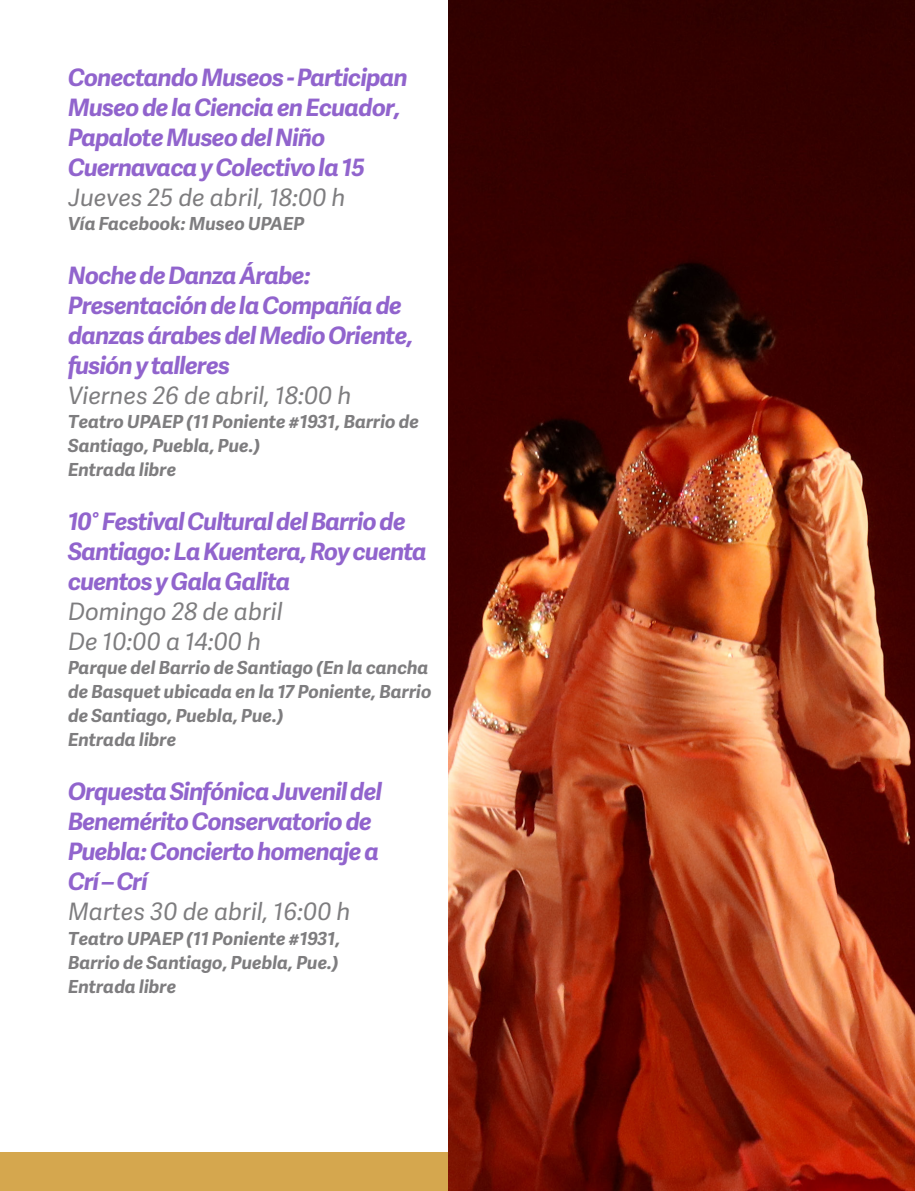
<style>
.page{position:relative;width:915px;height:1191px;background:#fff}
.page>*{position:absolute;margin:0;border:0;box-sizing:border-box;transform-origin:0 0}
.SUBS_T2{font:italic 700 24px/30px "Adelle Sans";letter-spacing:-.03em;color:#9164cd}
.SUBS_T2-2{font:italic 24px "Adelle Sans";color:#7e7d7f}
.SUBS_T2-3{font:italic 700 18px/24px "Adelle Sans";color:#7e7d7f}
</style>
<div class="page">
<div style="left:0;top:1152px;width:914px;height:39px;background:#d5a74e"></div>
<img style="left:449px;top:0;width:465px;height:1191px">
<p class="SUBS_T2" style="left:68px;top:62px;width:341px">Conectando Museos - Participan<br>Museo de la Ciencia en Ecuador,<br>Papalote Museo del Niño<br>Cuernavaca y Colectivo la 15</p>
<p class="SUBS_T2-2" style="left:68px;top:180px;width:279px">Jueves 25 de abril, 18:00 h</p>
<p class="SUBS_T2-3" style="left:68px;top:211px;width:238px">Vía Facebook: Museo UPAEP</p>
<p class="SUBS_T2" style="left:68px;top:260px;width:347px">Noche de Danza Árabe:<br>Presentación de la Compañía de danzas árabes del Medio Oriente, fusión y talleres</p>
<p class="SUBS_T2-2" style="left:68px;top:378px;width:285px">Viernes 26 de abril, 18:00 h</p>
<p class="SUBS_T2-3" style="left:68px;top:409px;width:352px">Teatro UPAEP (11 Poniente #1931, Barrio de<br>Santiago, Puebla, Pue.)</p>
<p class="SUBS_T2-3" style="left:68px;top:457px;width:110px">Entrada libre</p>
<p class="SUBS_T2" style="left:68px;top:506px;width:360px">10° Festival Cultural del Barrio de<br>Santiago: La Kuentera, Roy cuenta cuentos y Gala Galita</p>
<p class="SUBS_T2-2" style="left:68px;top:594px;width:216px">Domingo 28 de abril</p>
<p class="SUBS_T2-2" style="left:68px;top:624px;width:194px">De 10:00 a 14:00 h</p>
<p class="SUBS_T2-3" style="left:68px;top:655px;width:365px">Parque del Barrio de Santiago (En la cancha de Basquet ubicada en la 17 Poniente, Barrio de Santiago, Puebla, Pue.)</p>
<p class="SUBS_T2-3" style="left:68px;top:727px;width:110px">Entrada libre</p>
<p class="SUBS_T2" style="left:68px;top:776px;width:315px">Orquesta Sinfónica Juvenil del<br>Benemérito Conservatorio de<br>Puebla: Concierto homenaje a</p>
<p class="SUBS_T2" style="left:68px;top:866px;width:81px">Crí – Crí</p>
<p class="SUBS_T2-2" style="left:68px;top:894px;width:284px">Martes 30 de abril, 16:00 h</p>
<p class="SUBS_T2-3" style="left:68px;top:925px;width:274px">Teatro UPAEP (11 Poniente #1931,</p>
<p class="SUBS_T2-3" style="left:68px;top:949px;width:272px">Barrio de Santiago, Puebla, Pue.)</p>
<p class="SUBS_T2-3" style="left:68px;top:973px;width:110px">Entrada libre</p>
</div>
